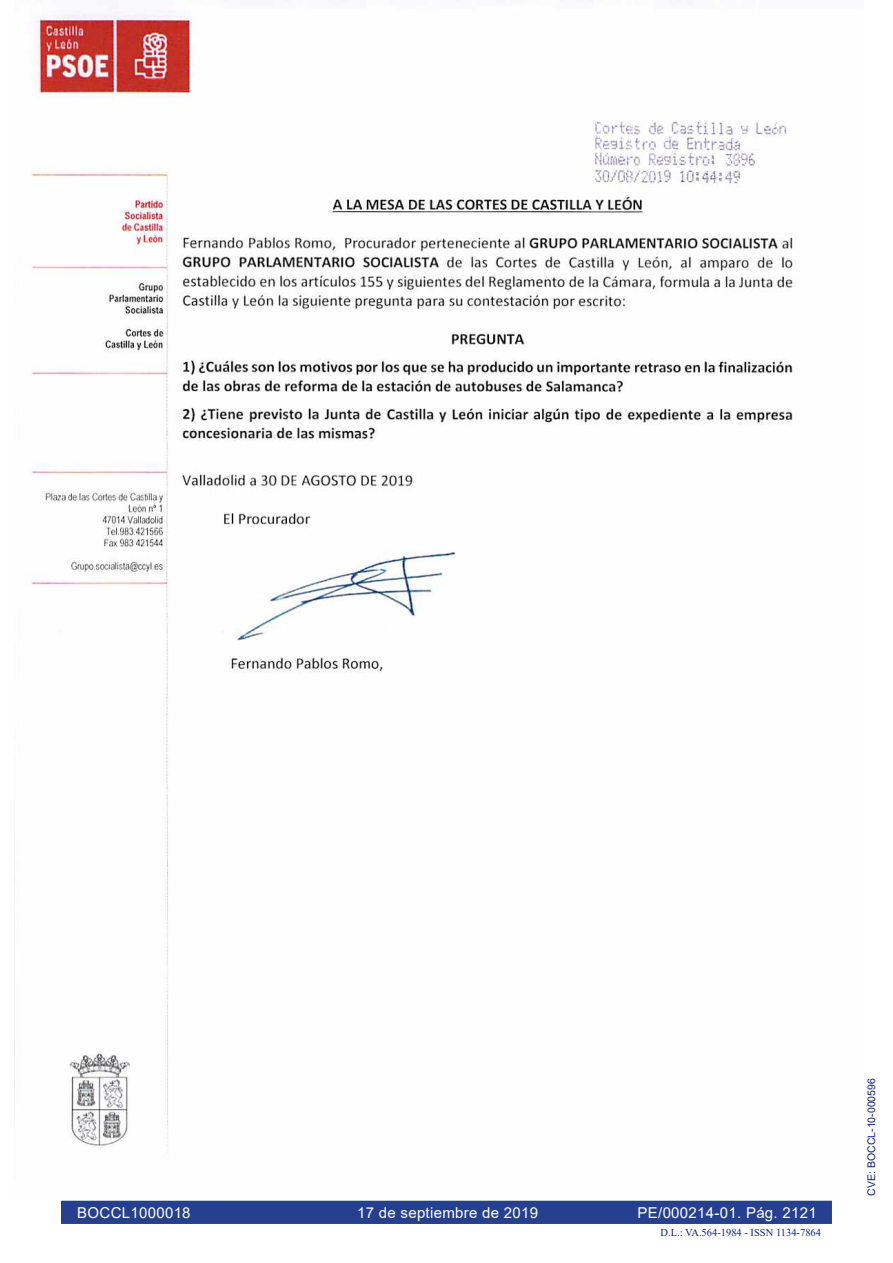
<style>
.page{position:relative;width:893px;height:1263px;background:#fff}
.page>*{position:absolute;margin:0;border:0;box-sizing:border-box;transform-origin:0 0}
.E_CVE{font:15px "Arial";letter-spacing:.02em;color:#fff}
.t1{font:10.5px "Times New Roman";color:#132477}
.t2{font:10.5px "Arial";color:#132477}
</style>
<div class="page">
<div style="left:60px;top:1200px;width:773px;height:25px;background:#25408f"></div>
<div style="left:60px;top:1199px;width:773px;height:26px;border:2px solid #fff"></div>
<img style="left:25px;top:0;width:808px;height:1200px">
<p class="E_CVE" style="left:77px;top:1202px;width:115px">BOCCL1000018</p>
<p class="E_CVE" style="left:357px;top:1202px;width:183px">17 de septiembre de 2019</p>
<p class="E_CVE" style="left:638px;top:1202px;width:181px">PE/000214-01. Pág. 2121</p>
<p class="t1" style="left:661px;top:1225px;width:162px">D.L.: VA.564-1984 - ISSN 1134-7864</p>
<p class="t2" style="left:864px;top:1195px;width:119px;rotate:-90deg">CVE: BOCCL-10-000596</p>
</div>
